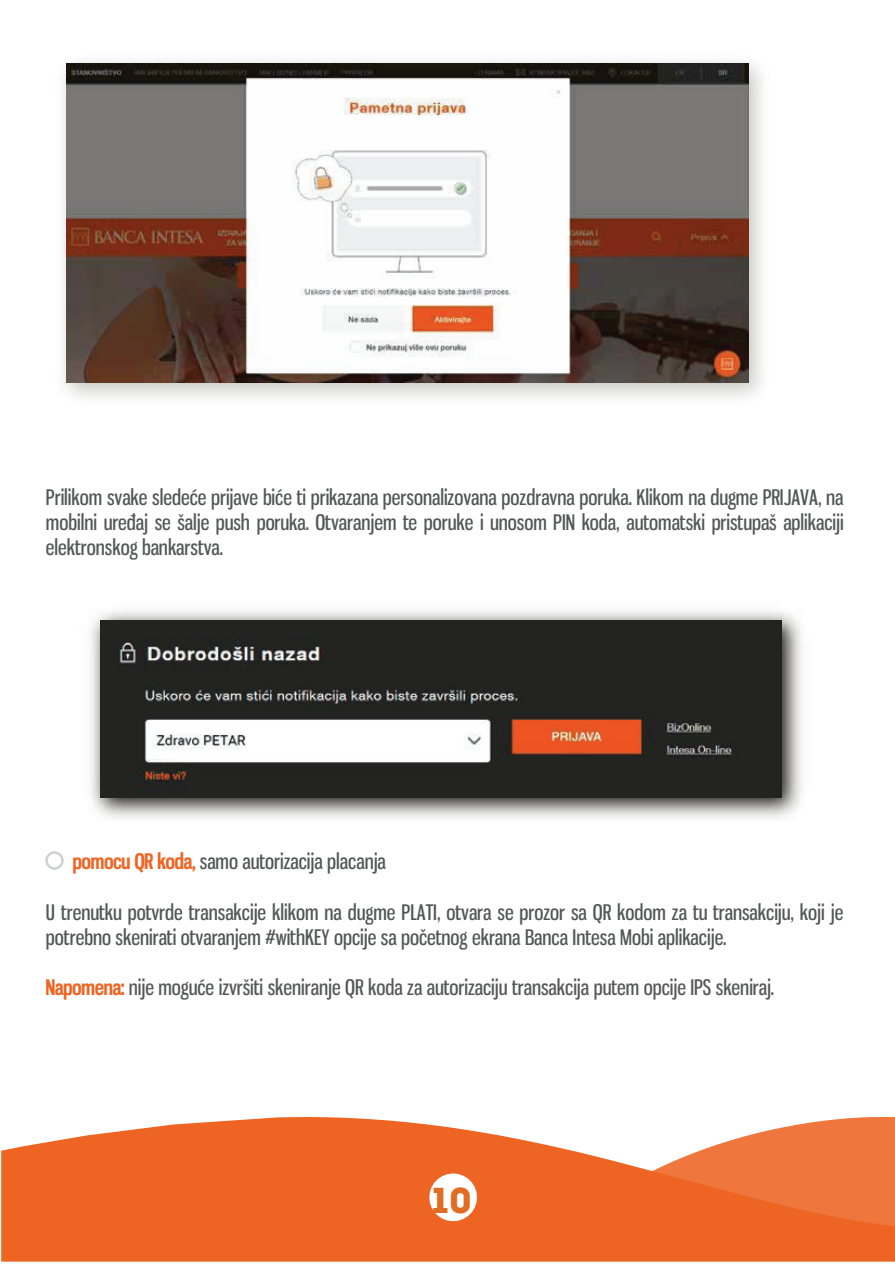
<style>
.page{position:relative;width:895px;height:1264px;background:#fff}
.page>*{position:absolute;margin:0;border:0;box-sizing:border-box;transform-origin:0 0}
.t1{font:900 36px "Intro";color:#e36c25}
.t2{font:21px/25.2px "Gnuolane";color:#535654;text-align:justify}
.t3{font:21px "Gnuolane";color:#555756}
.s1{font-weight:700;color:#ee6422}
.s2{color:#535654}
</style>
<div class="page">
<svg style="left:1px;top:1117px;width:893px;height:144px;background:#ef7439"></svg>
<svg style="left:429px;top:1173px;width:48px;height:48px"></svg>
<svg style="left:651px;top:1117px;width:243px;height:116px;background:#f18552"></svg>
<img style="left:46px;top:851px;width:18px;height:18px">
<img style="left:63px;top:61px;width:700px;height:337px">
<img style="left:67px;top:63px;width:680px;height:319px">
<img style="left:90px;top:611px;width:712px;height:207px">
<img style="left:101px;top:621px;width:680px;height:177px">
<p class="t2" style="left:46px;top:483px;width:798px">Prilikom svake sledeće prijave biće ti prikazana personalizovana pozdravna poruka. Klikom na dugme PRIJAVA, na mobilni uređaj se šalje push poruka. Otvaranjem te poruke i unosom PIN koda, automatski pristupaš aplikaciji elektronskog bankarstva.</p>
<p class="t2" style="left:73px;top:848px;width:314px"><span class="s1">pomocu QR koda,</span> samo autorizacija placanja</p>
<p class="t2" style="left:46px;top:898px;width:798px">U trenutku potvrde transakcije klikom na dugme PLATI, otvara se prozor sa QR kodom za tu transakciju, koji je potrebno skenirati otvaranjem #withKEY opcije sa početnog ekrana Banca Intesa Mobi aplikacije.</p>
<p class="t3" style="left:46px;top:973px;width:729px"><span class="s1">Napomena:</span> nije mo<span class="s2">guće</span> izvršiti skeniranje QR koda za autorizaciju transakcija putem opcije IPS skeniraj.</p>
<h1 class="t1" style="left:431px;top:1176px;width:42px">10</h1>
</div>
